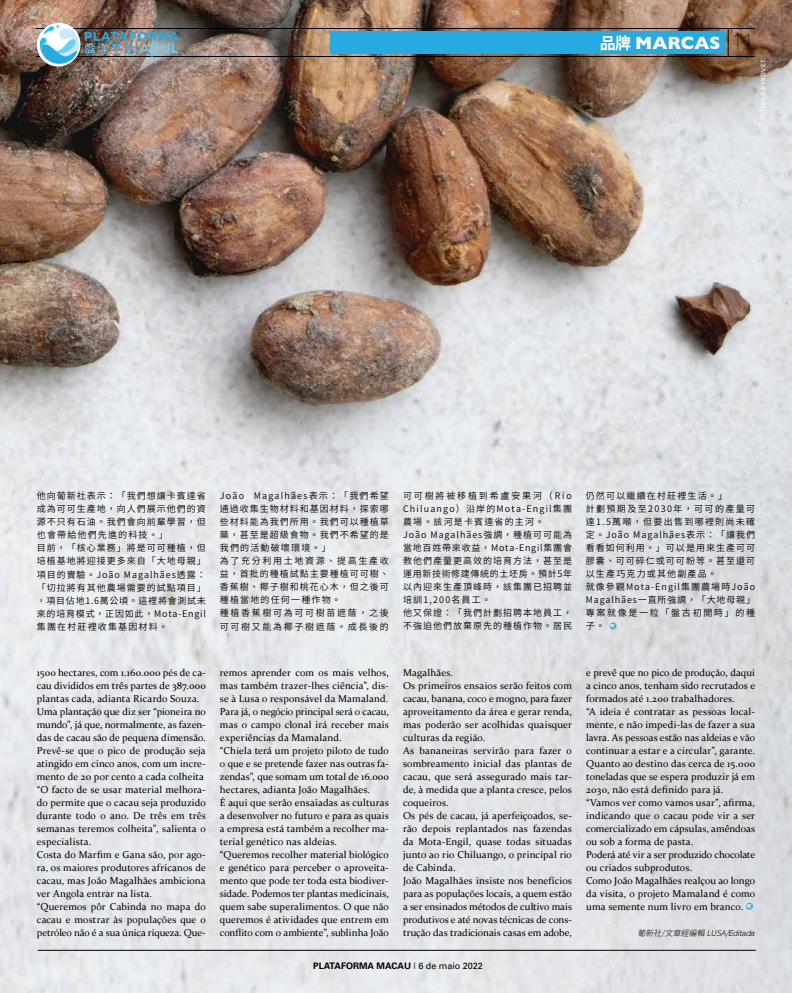
<style>
.page{position:relative;width:792px;height:993px;background:#fff}
.page>*{position:absolute;margin:0;border:0;box-sizing:border-box;transform-origin:0 0}
.t1{font:700 18px "Gill Sans";color:#fff}
.t2{font:10px/13px "Constantia";letter-spacing:.005em;color:#000}
.t3{font:600 9px/13px "Noto Sans CJ Ktc";letter-spacing:.11em;color:#000}
.t4{font:600 9px/13px "Noto Sans CJ Ktc";letter-spacing:.13em;color:#000}
.t5{font:700 9px "Univers";color:#000}
.t6{font:italic 300 8px "Noto Sans CJ Ktc";color:#000}
.t7{font:6px "Univers";letter-spacing:.06em;color:#fff}
.s1{font-family:"Noto Sans CJ Ktc";font-size:16px}
.s2{font-family:"Helvetica Neue";font-weight:200;font-size:22px;color:#000}
.s3{font-family:"Helvetica Neue"}
.s4{font-weight:400}
</style>
<div class="page">
<img style="left:0;top:0;width:792px;height:992px">
<svg style="left:728px;top:29px;width:1px;height:25px"></svg>
<div style="left:330px;top:31px;width:395px;height:22px;background:#28aae1"></div>
<hr style="left:35px;top:54px;width:721px;height:3px;background:#000;opacity:.75">
<hr style="left:35px;top:26px;width:721px;height:3px;background:#000;opacity:.75">
<svg style="left:37px;top:24px;width:43px;height:42px"></svg>
<svg style="left:38px;top:23px;width:43px;height:43px"></svg>
<svg style="left:40px;top:25px;width:39px;height:39px"></svg>
<img style="left:85px;top:32px;width:93px;height:25px">
<svg style="left:758px;top:123px;width:9px;height:10px"></svg>
<hr style="left:38px;top:949px;width:718px;height:1px;background:#000">
<svg style="left:746px;top:902px;width:7px;height:7px"></svg>
<svg style="left:609px;top:622px;width:7px;height:7px"></svg>
<h1 class="t1" style="left:600px;top:28px;width:156px"><span class="s1">品牌</span> MARCAS <span class="s2">11</span></h1>
<p class="t7" style="left:760px;top:120px;width:62px;rotate:-90deg">TETIANA BYKOVET</p>
<p class="t3" style="left:37px;top:489px;width:170px">他向葡新社表示：「我們想讓卡賓達省成為可可生產地，向人們展示他們的資源不只有石油。我們會向前輩學習，但也會帶給他們先進的科技。」<br>目前，「核心業務」將是可可種植，但培植基地將迎接更多來自「大地母親」項目的實驗。João Magalhães透露：「切拉將有其他農場需要的試點項目」，項目佔地1.6萬公頃。這裡將會測試未來的培育模式，正因如此，Mota-Engil集團在村莊裡收集基因材料。</p>
<p class="t4" style="left:220px;top:489px;width:170px">João Magalhães表示：「我們希望通過收集生物材料和基因材料，探索哪些材料能為我們所用。我們可以種植草藥，甚至是超級食物。我們不希望的是我們的活動破壞環境。」<br>為了充分利用土地資源、提高生產收益，首批的種植試點主要種植可可樹、香蕉樹、椰子樹和桃花心木，但之後可種植當地的任何一種作物。<br>種植香蕉樹可為可可樹苗遮蔭，之後可可樹又能為椰子樹遮蔭。成長後的</p>
<p class="t3" style="left:403px;top:489px;width:170px">可可樹將被移植到希盧安果河（Rio<br>Chiluango）沿岸的Mota-Engil集團農場。該河是卡賓達省的主河。<br>João Magalhães強調，種植可可能為當地百姓帶來收益，Mota-Engil集團會教他們產量更高效的培育方法，甚至是運用新技術修建傳統的土坯房。預計5年以內迎來生產頂峰時，該集團已招聘並培訓1,200名員工。<br>他又保證：「我們計劃招聘本地員工，不強迫他們放棄原先的種植作物。居民</p>
<p class="t3" style="left:586px;top:489px;width:171px">仍然可以繼續在村莊裡生活。」<br>計劃預期及至2030年，可可的產量可達1.5萬噸，但要出售到哪裡則尚未確定。João Magalhães表示：「讓我們看看如何利用。」可以是用來生產可可膠囊、可可碎仁或可可粉等。甚至還可以生產巧克力或其他副產品。<br>就像參觀Mota-Engil集團農場時João<br>Magalhães一直所強調，「大地母親」專案就像是一粒「盤古初開時」的種子。</p>
<p class="t2" style="left:37px;top:665px;width:170px">1500 hectares, com 1.160.000 pés de ca&shy;cau divididos em três partes de 387.000 plantas cada, adianta Ricardo Souza.<br>Uma plantação que diz ser “pioneira no mundo”, já que, normalmente, as fazen&shy;das de cacau são de pequena dimensão.<br>Prevê-se que o pico de produção seja atingido em cinco anos, com um incre&shy;mento de 20 por cento a cada colheita “O facto de se usar material melhora&shy;do permite que o cacau seja produzido durante todo o ano. De três em três semanas teremos colheita”, salienta o especialista.<br>Costa do Marfim e Gana são, por ago&shy;ra, os maiores produtores africanos de cacau, mas João Magalhães ambiciona ver Angola entrar na lista.<br>“Queremos pôr Cabinda no mapa do cacau e mostrar às populações que o petróleo não é a sua única riqueza. Que-</p>
<p class="t2" style="left:220px;top:665px;width:170px">remos aprender com os mais velhos, mas também trazer-lhes ciência”, dis&shy;se à Lusa o responsável da Mamaland.<br>Para já, o negócio principal será o cacau, mas o campo clonal irá receber mais experiências da Mamaland.<br>“Chiela terá um projeto piloto de tudo o que e se pretende fazer nas outras fa&shy;zendas”, que somam um total de 16.000 hectares, adianta João Magalhães.<br>É aqui que serão ensaiadas as culturas a desenvolver no futuro e para as quais a empresa está também a recolher ma&shy;terial genético nas aldeias.<br>“Queremos recolher material biológico e genético para perceber o aproveita&shy;mento que pode ter toda esta biodiver&shy;sidade. Podemos ter plantas medicinais, quem sabe superalimentos. O que não queremos é atividades que entrem em conflito com o ambiente”, sublinha João</p>
<p class="t2" style="left:403px;top:665px;width:170px">Magalhães.<br>Os primeiros ensaios serão feitos com cacau, banana, coco e mogno, para fazer aproveitamento da área e gerar renda, mas poderão ser acolhidas quaisquer culturas da região.<br>As bananeiras servirão para fazer o sombreamento inicial das plantas de cacau, que será assegurado mais tar&shy;de, à medida que a planta cresce, pelos coqueiros.<br>Os pés de cacau, já aperfeiçoados, se&shy;rão depois replantados nas fazendas da Mota-Engil, quase todas situadas junto ao rio Chiluango, o principal rio de Cabinda.<br>João Magalhães insiste nos benefícios para as populações locais, a quem estão a ser ensinados métodos de cultivo mais produtivos e até novas técnicas de cons&shy;trução das tradicionais casas em adobe,</p>
<p class="t2" style="left:586px;top:665px;width:170px">e prevê que no pico de produção, daqui a cinco anos, tenham sido recrutados e formados até 1.200 trabalhadores.<br>“A ideia é contratar as pessoas local&shy;mente, e não impedi-las de fazer a sua lavra. As pessoas estão nas aldeias e vão continuar a estar e a circular”, garante.<br>Quanto ao destino das cerca de 15.000 toneladas que se espera produzir já em 2030, não está definido para já. “Vamos ver como vamos usar”, afirma, indicando que o cacau pode vir a ser comercializado em cápsulas, amêndoas ou sob a forma de pasta.<br>Poderá até vir a ser produzido chocolate ou criados subprodutos.<br>Como João Magalhães realçou ao longo da visita, o projeto Mamaland é como uma semente num livro em branco.</p>
<p class="t6" style="left:637px;top:928px;width:119px">葡新社/文章經編輯 LUSA/<span class="s3">Edi t a da</span></p>
<p class="t5" style="left:313px;top:959px;width:171px">PLATAFORMA MACAU <span class="s4">| 6 de maio 2022</span></p>
</div>
